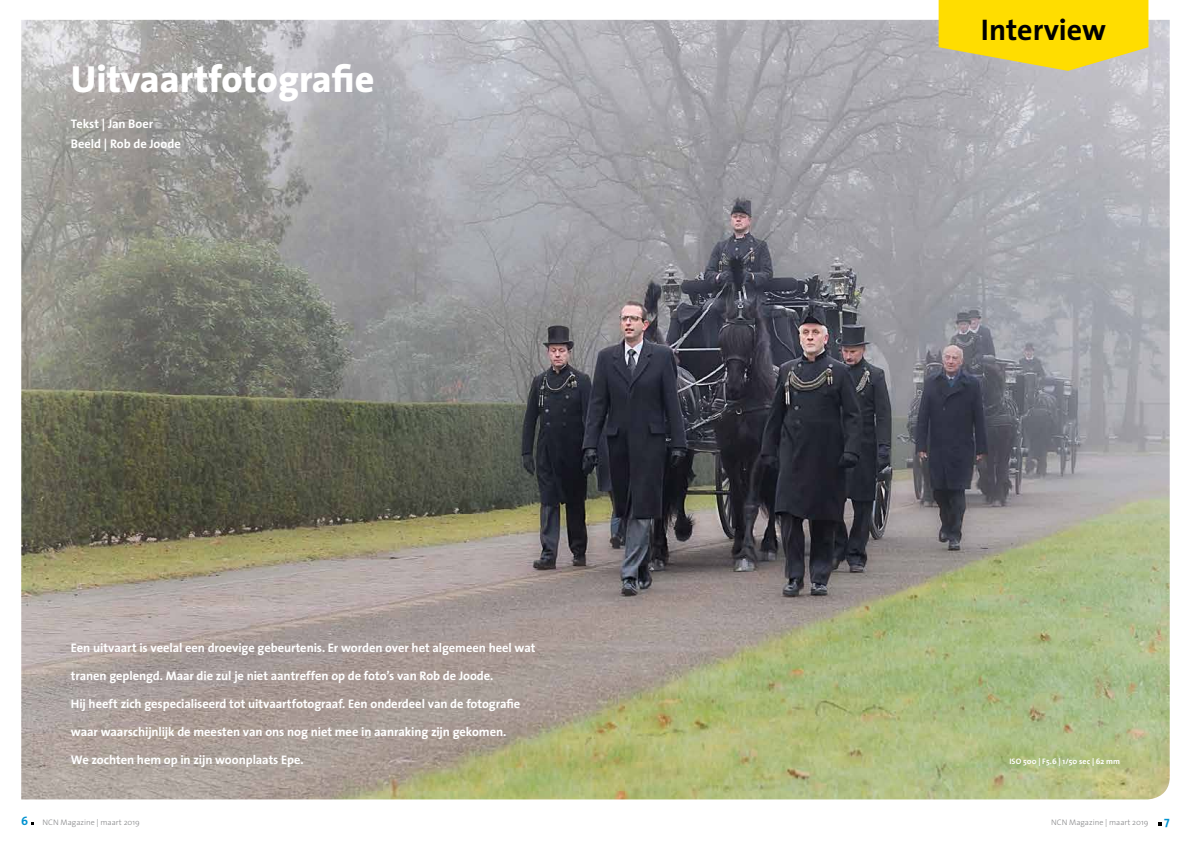
<style>
.page{position:relative;width:1191px;height:842px;background:#fff}
.page>*{position:absolute;margin:0;border:0;box-sizing:border-box;transform-origin:0 0}
.t1{font:800 38px "The Sans";color:#fff}
.t2{font:700 30px "The Sans";color:#000}
.t3{font:700 12.5px/20px "The Sans";letter-spacing:-.005em;color:#fff}
.t4{font:700 12px "The Sans";color:#0092d0}
.t5{font:300 8px "The Sans";color:#87888a}
.t6{font:700 8px "The Sans";letter-spacing:.005em;color:#fff}
.s1{font-weight:700;font-size:12px;color:#0092d0}
</style>
<div class="page">
<img style="left:21px;top:20px;width:1148px;height:779px">
<svg style="left:938px;top:0;width:210px;height:71px"></svg>
<h1 class="t1" style="left:71px;top:47px;width:305px">Uitvaartfotografie</h1>
<p class="t3" style="left:71px;top:114px;width:111px">Tekst | Jan Boer<br>Beeld | Rob de Joode</p>
<p class="t3" style="left:71px;top:637px;width:466px">Een uitvaart is veelal een droevige gebeurtenis. Er worden over het algemeen heel wat</p>
<p class="t3" style="left:71px;top:665px;width:424px">tranen geplengd. Maar die zul je niet aantreffen op de foto’s van Rob de Joode.</p>
<p class="t3" style="left:71px;top:693px;width:451px">Hij heeft zich gespecialiseerd tot uitvaartfotograaf. Een onderdeel van de fotografie</p>
<p class="t3" style="left:71px;top:721px;width:437px">waar waarschijnlijk de meesten van ons nog niet mee in aanraking zijn gekomen.</p>
<p class="t3" style="left:71px;top:749px;width:234px">We zochten hem op in zijn woonplaats Epe.</p>
<h2 class="t2" style="left:981px;top:4px;width:127px">Interview</h2>
<p class="t6" style="left:1009px;top:755px;width:112px">ISO 500 | F5.6 | 1/50 sec | 62 mm</p>
<p class="t5" style="left:21px;top:816px;width:120px"><span class="s1">6</span> NCN Magazine | maart 2019</p>
<p class="t5" style="left:1051px;top:816px;width:99px">NCN Magazine | maart 2019</p>
<p class="t4" style="left:1164px;top:811px;width:7px">7</p>
</div>
